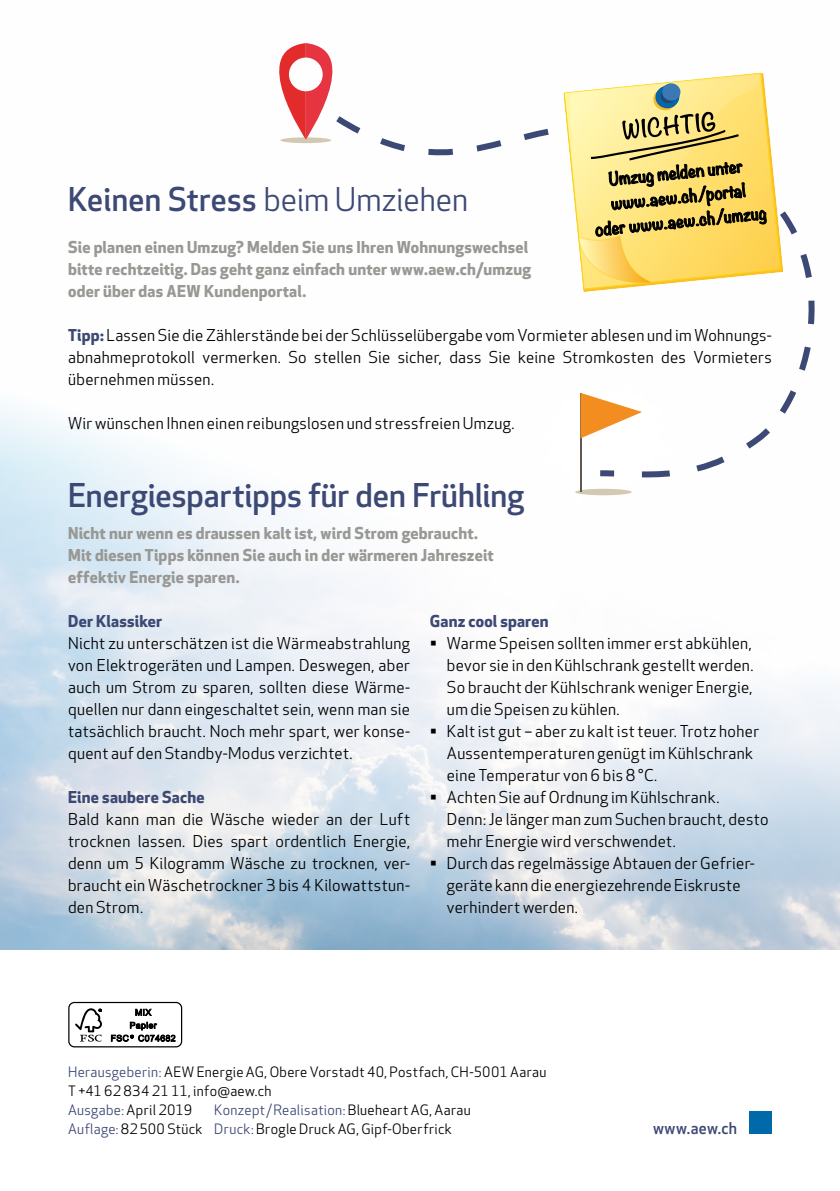
<style>
.page{position:relative;width:840px;height:1191px;background:#fff}
.page>*{position:absolute;margin:0;border:0;box-sizing:border-box;transform-origin:0 0}
._3_Titel{font:500 32px "Apex New";color:#3d4975}
._1_Lauftext{font:16px/22px "Apex New";letter-spacing:.02em;color:#000;text-align:justify}
._5_Lead{font:700 16px/22px "Apex New";letter-spacing:.01em;color:#989894}
._4_Untertitel{font:700 16px "Apex New";letter-spacing:.015em;color:#3d4975}
.t1{font:500 16px "Apex New";letter-spacing:.02em;color:#3d4975}
.t2{font:14px/19px "Apex New";letter-spacing:.025em;color:#000}
.s1{font-weight:400}
.s2{font-weight:700;color:#3d4975}
.s3{color:#3d4975}
</style>
<div class="page">
<img style="left:0;top:405px;width:839px;height:545px">
<svg style="left:775px;top:211px;width:64px;height:209px"></svg>
<svg style="left:299px;top:405px;width:476px;height:75px"></svg>
<div style="left:575px;top:489px;width:56px;height:6px;background:#d3c8b2;border-radius:50%"></div>
<hr style="left:580px;top:393px;width:1px;height:99px;background:#62574d">
<svg style="left:580px;top:393px;width:61px;height:45px"></svg>
<svg style="left:583px;top:101px;width:197px;height:191px"></svg>
<svg style="left:279px;top:43px;width:487px;height:243px"></svg>
<div style="left:68px;top:1002px;width:114px;height:45px;border:1px solid #000;border-radius:6px"></div>
<svg style="left:75px;top:1008px;width:27px;height:33px"></svg>
<svg style="left:111px;top:1008px;width:64px;height:33px"></svg>
<div style="left:748px;top:1111px;width:23px;height:23px;background:#0069a9"></div>
<p class="_3_Titel" style="left:68px;top:181px;width:401px">Keinen Stress <span class="s1">beim Umziehen</span></p>
<p class="_5_Lead" style="left:68px;top:237px;width:464px">Sie planen einen Umzug? Melden Sie uns Ihren Wohnungswechsel bitte rechtzeitig. Das geht ganz einfach unter www.aew.ch/umzug oder über das AEW Kundenportal.</p>
<p class="_1_Lauftext" style="left:68px;top:325px;width:705px"><span class="s2">Tipp:</span> Lassen Sie die Zählerstände bei der Schlüsselübergabe vom Vormieter ablesen und im Wohnungs&shy;abnahmeprotokoll vermerken. So stellen Sie sicher, dass Sie keine Stromkosten des Vormieters übernehmen müssen.</p>
<p class="_1_Lauftext" style="left:68px;top:413px;width:448px">Wir wünschen Ihnen einen reibungslosen und stressfreien Umzug.</p>
<p class="_3_Titel" style="left:68px;top:477px;width:457px">Energiespartipps für den Frühling</p>
<p class="_5_Lead" style="left:68px;top:523px;width:427px">Nicht nur wenn es draussen kalt ist, wird Strom gebraucht.<br>Mit diesen Tipps können Sie auch in der wärmeren Jahreszeit effektiv Energie sparen.</p>
<p class="_4_Untertitel" style="left:68px;top:612px;width:95px">Der Klassiker</p>
<p class="_1_Lauftext" style="left:68px;top:633px;width:343px">Nicht zu unterschätzen ist die Wärmeabstrahlung von Elektrogeräten und Lampen. Deswegen, aber auch um Strom zu sparen, sollten diese Wärme&shy;quellen nur dann eingeschaltet sein, wenn man sie tatsächlich braucht. Noch mehr spart, wer konse&shy;quent auf den Standby-Modus verzichtet.</p>
<p class="_4_Untertitel" style="left:68px;top:788px;width:138px">Eine saubere Sache</p>
<p class="_1_Lauftext" style="left:68px;top:809px;width:343px">Bald kann man die Wäsche wieder an der Luft trocknen lassen. Dies spart ordentlich Energie, denn um 5 Kilogramm Wäsche zu trocknen, ver&shy;braucht ein Wäschetrockner 3 bis 4 Kilowattstun&shy;den Strom.</p>
<p class="_4_Untertitel" style="left:429px;top:612px;width:120px">Ganz cool sparen</p>
<p class="_1_Lauftext" style="left:446px;top:633px;width:308px;text-indent:-17px">▪ Warme Speisen sollten immer erst abkühlen, bevor sie in den Kühlschrank gestellt werden.<br>So braucht der Kühlschrank weniger Energie, um die Speisen zu kühlen.</p>
<p class="_1_Lauftext" style="left:446px;top:721px;width:313px;text-align:left;text-indent:-17px">▪ Kalt ist gut – aber zu kalt ist teuer. Trotz hoher<br>Aussentemperaturen genügt im Kühlschrank eine Temperatur von 6 bis 8 °C.</p>
<p class="_1_Lauftext" style="left:446px;top:787px;width:323px;text-align:left;text-indent:-17px">▪ Achten Sie auf Ordnung im Kühlschrank.<br>Denn: Je länger man zum Suchen braucht, desto mehr Energie wird verschwendet.</p>
<p class="_1_Lauftext" style="left:446px;top:853px;width:309px;text-align:left;text-indent:-17px">▪ Durch das regelmässige Abtauen der Gefrier&shy;geräte kann die energiezehrende Eiskruste verhindert werden.</p>
<p class="t2" style="left:68px;top:1063px;width:479px"><span class="s3">Herausgeberin:</span> AEW Energie AG, Obere Vorstadt 40, Postfach, CH-5001 Aarau</p>
<p class="t2" style="left:68px;top:1082px;width:205px">T +41 62 834 21 11, info@aew.ch</p>
<p class="t2" style="left:68px;top:1101px;width:126px"><span class="s3">Ausgabe:</span> April 2019</p>
<p class="t2" style="left:68px;top:1101px;width:404px;text-indent:146px"><span class="s3">Konzept / Realisation:</span> Blueheart AG, Aarau<br><span class="s3">Auflage:</span> 82 500 Stück <span class="s3">Druck:</span> Brogle Druck AG, Gipf-Oberfrick</p>
<p class="t1" style="left:652px;top:1119px;width:85px">www.aew.ch</p>
</div>
